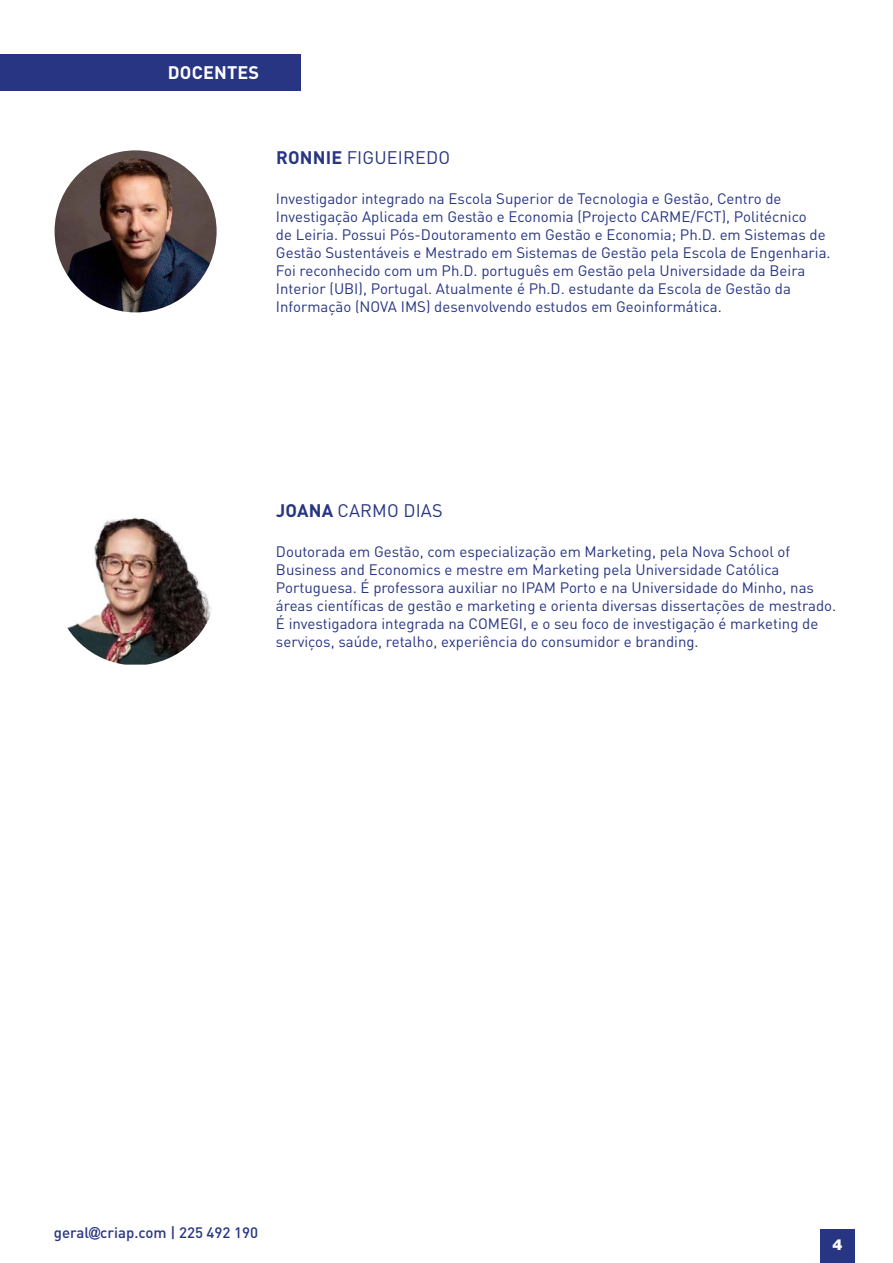
<style>
.page{position:relative;width:893px;height:1263px;background:#fff}
.page>*{position:absolute;margin:0;border:0;box-sizing:border-box;transform-origin:0 0}
.t1{font:18px "DIN Pro";letter-spacing:.01em;color:#283583}
.t2{font:700 18px "DIN Pro";letter-spacing:.01em;color:#fff}
.t3{font:15px/18px "DIN Pro";color:#283583}
.t4{font:500 15px "DIN Pro";color:#283583}
.t5{font:900 15px "Helvetica LT Std";color:#fff}
.s1{font-weight:700}
.s2{font-family:"Arial";font-weight:900}
</style>
<div class="page">
<div style="left:820px;top:1229px;width:35px;height:34px;background:#283583"></div>
<div style="left:0;top:54px;width:301px;height:37px;background:#283583"></div>
<img style="left:55px;top:150px;width:162px;height:162px;border-radius:81px">
<img style="left:67px;top:517px;width:145px;height:148px">
<p class="t2" style="left:168px;top:60px;width:93px">DOCENTES</p>
<p class="t1" style="left:276px;top:145px;width:176px"><span class="s1">RONNIE</span> FIGUEIREDO</p>
<p class="t3" style="left:276px;top:189px;width:556px">Investigador integrado na Escola Superior de Tecnologia e Gestão, Centro de Investigação Aplicada em Gestão e Economia (Projecto CARME/FCT), Politécnico<br>de Leiria. Possui Pós-Doutoramento em Gestão e Economia; Ph.D. em Sistemas de Gestão Sustentáveis e Mestrado em Sistemas de Gestão pela Escola de Engenharia.<br>Foi reconhecido com um Ph.D. português em Gestão pela Universidade da Beira Interior (UBI), Portugal. Atualmente é Ph.D. estudante da Escola de Gestão da Informação (NOVA IMS) desenvolvendo estudos em Geoinformática.</p>
<p class="t1" style="left:276px;top:498px;width:168px"><span class="s1">JOANA</span> CARMO DIAS</p>
<p class="t3" style="left:276px;top:542px;width:562px">Doutorada em Gestão, com especialização em Marketing, pela Nova School of Business and Economics e mestre em Marketing pela Universidade Católica Portuguesa. É professora auxiliar no IPAM Porto e na Universidade do Minho, nas áreas científicas de gestão e marketing e orienta diversas dissertações de mestrado.<br>É investigadora integrada na COMEGI, e o seu foco de investigação é marketing de serviços, saúde, retalho, experiência do consumidor e branding.</p>
<p class="t4" style="left:54px;top:1222px;width:206px">geral<span class="s2">@</span>criap.com | 225 492 190</p>
<p class="t5" style="left:832px;top:1235px;width:12px">4</p>
</div>
